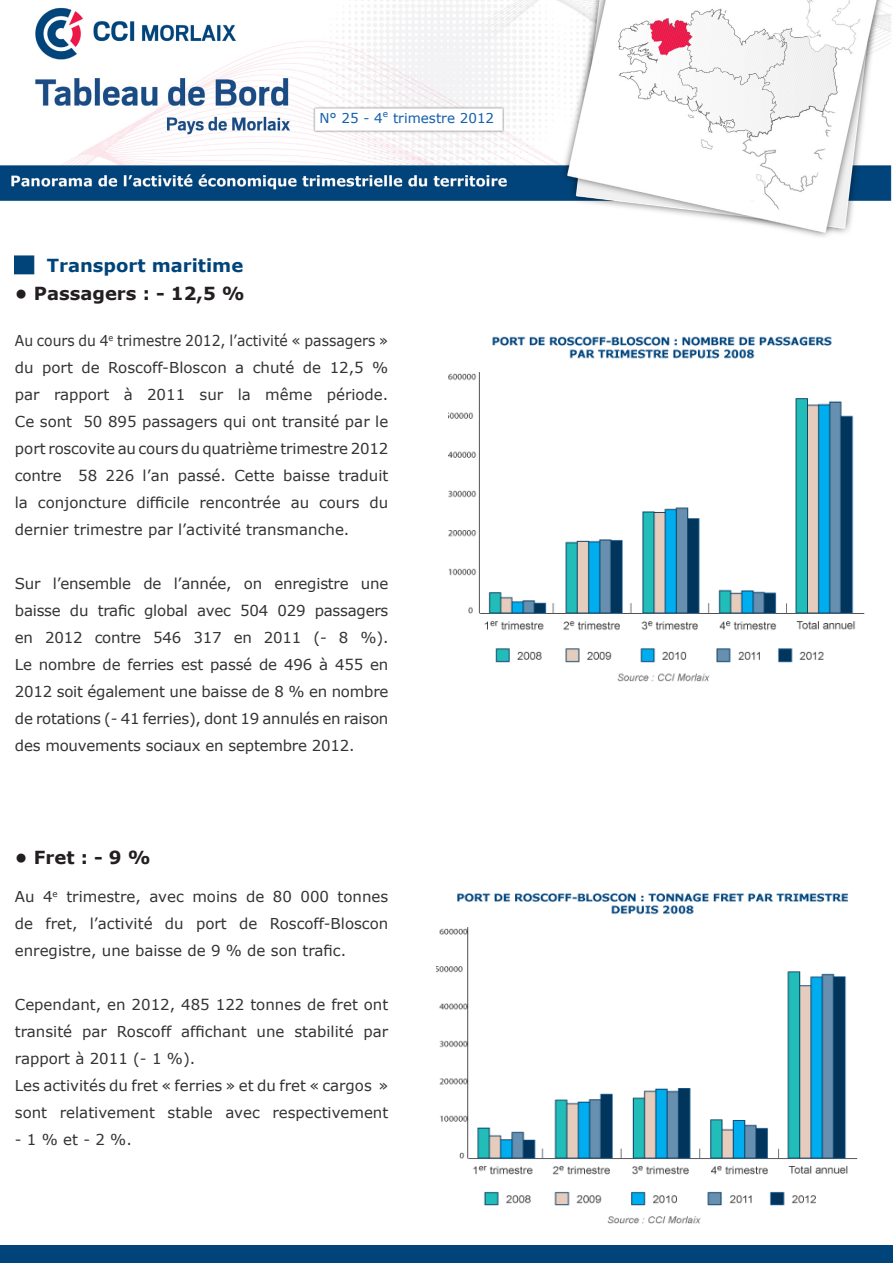
<style>
.page{position:relative;width:893px;height:1263px;background:#fff}
.page>*{position:absolute;margin:0;border:0;box-sizing:border-box;transform-origin:0 0}
.titre_H4{font:700 18px "Verdana";color:#231f20}
.titres_puce_bleu{font:700 18px "Verdana";color:#00447a}
.content{font:15px/27px "Verdana";color:#333;text-align:justify}
.content-2{font:15px/27px "Verdana";color:#333;text-align:justify;scale:.93 1}
.t1{font:13.5px "Verdana";color:#135ead}
</style>
<div class="page">
<img style="left:0;top:0;width:892px;height:237px">
<div style="left:0;top:1246px;width:893px;height:17px;background:#00447a"></div>
<img style="left:448px;top:336px;width:417px;height:346px">
<img style="left:15px;top:255px;width:20px;height:20px">
<img style="left:436px;top:893px;width:422px;height:331px">
<p class="titres_puce_bleu" style="left:47px;top:253px;width:198px">Transport maritime</p>
<p class="titre_H4" style="left:15px;top:281px;width:231px">• Passagers : - 12,5 %</p>
<p class="t1" style="left:319px;top:109px;width:176px">N° 25 - 4<sup>e</sup> trimestre 2012</p>
<p class="content-2" style="left:15px;top:327px;width:403px">Au cours du 4<sup>e</sup> trimestre 2012, l’activité « passagers » du port de Roscoff-Bloscon a chuté de 12,5 % par rapport à 2011 sur la même période.<br>Ce sont 50 895 passagers qui ont transité par le port roscovite au cours du quatrième trimestre 2012 contre 58 226 l’an passé. Cette baisse traduit la conjoncture difficile rencontrée au cours du dernier trimestre par l’activité transmanche.</p>
<p class="content" style="left:15px;top:570px;width:375px">Sur l’ensemble de l’année, on enregistre une baisse du trafic global avec 504 029 passagers en 2012 contre 546 317 en 2011 (- 8 %).<br>Le nombre de ferries est passé de 496 à 455 en 2012 soit également une baisse de 8 % en nombre de rotations (- 41 ferries), dont 19 annulés en raison des mouvements sociaux en septembre 2012.</p>
<p class="titre_H4" style="left:15px;top:845px;width:137px">• Fret : - 9 %</p>
<p class="content" style="left:15px;top:883px;width:375px">Au 4<sup>e</sup> trimestre, avec moins de 80 000 tonnes de fret, l’activité du port de Roscoff-Bloscon enregistre, une baisse de 9 % de son trafic.</p>
<p class="content" style="left:15px;top:991px;width:375px">Cependant, en 2012, 485 122 tonnes de fret ont transité par Roscoff affichant une stabilité par rapport à 2011 (- 1 %).</p>
<p class="content" style="left:15px;top:1072px;width:375px">Les activités du fret « ferries » et du fret « cargos » sont relativement stable avec respectivement</p>
<p class="content" style="left:15px;top:1126px;width:118px">- 1 % et - 2 %.</p>
</div>
